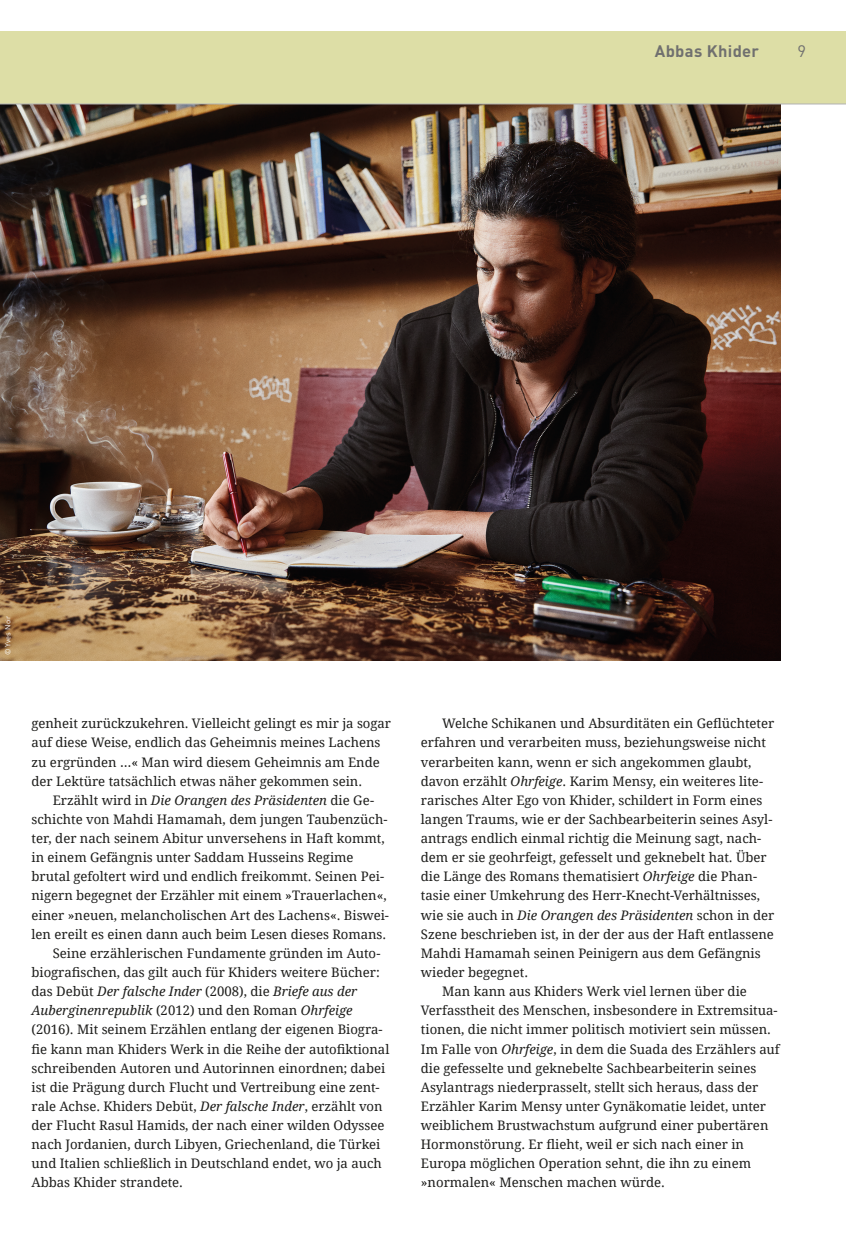
<style>
.page{position:relative;width:846px;height:1258px;background:#fff}
.page>*{position:absolute;margin:0;border:0;box-sizing:border-box;transform-origin:0 0}
.t1{font:700 16.5px "DINOT";letter-spacing:.02em;color:#70706f}
.t2{font:700 16.5px "DINOT";letter-spacing:.02em;color:#646463}
.t3{font:16.5px "DINOT";color:#70706f}
.t4{font:13.2px/19.2px "Droid Serif";color:#1d1d1b}
.t5{font:7.5px "DINOT";color:#fff}
.s1{font-style:italic}
</style>
<div class="page">
<img style="left:0;top:105px;width:780px;height:556px">
<div style="left:0;top:32px;width:845px;height:72px;background:#dddea6"></div>
<hr style="left:0;top:104px;width:845px;height:1px;background:#b2b2b2">
<p class="t1" style="left:654px;top:40px;width:106px">Abbas Khider</p>
<p class="t3" style="left:797px;top:40px;width:10px">9</p>
<p class="t2" style="left:689px;top:40px;width:72px">Georgi n</p>
<p class="t5" style="left:3px;top:655px;width:41px;rotate:-90deg">© Yves Noir</p>
<p class="t4" style="left:31px;top:714px;width:361px">genheit zurückzukehren. Vielleicht gelingt es mir ja sogar auf diese Weise, endlich das Geheimnis meines Lachens zu ergründen …« Man wird diesem Geheimnis am Ende der Lektüre tatsächlich etwas näher gekommen sein.</p>
<p class="t4" style="left:31px;top:790px;width:359px;text-indent:21px">Erzählt wird in <span class="s1">Die Orangen des Präsidenten</span> die Ge&shy;schichte von Mahdi Hamamah, dem jungen Taubenzüch&shy;ter, der nach seinem Abitur unversehens in Haft kommt, in einem Gefängnis unter Saddam Husseins Regime brutal gefoltert wird und endlich freikommt. Seinen Pei&shy;nigern begegnet der Erzähler mit einem »Trauerlachen«, einer »neuen, melancholischen Art des Lachens«. Biswei&shy;len ereilt es einen dann auch beim Lesen dieses Romans.</p>
<p class="t4" style="left:31px;top:944px;width:359px;text-indent:21px">Seine erzählerischen Fundamente gründen im Auto&shy;biografischen, das gilt auch für Khiders weitere Bücher: das Debüt <span class="s1">Der falsche Inder</span> (2008), die <span class="s1">Briefe aus der Auberginenrepublik</span> (2012) und den Roman <span class="s1">Ohrfeige </span>(2016). Mit seinem Erzählen entlang der eigenen Biogra&shy;fie kann man Khiders Werk in die Reihe der autofiktional schreibenden Autoren und Autorinnen einordnen; dabei ist die Prägung durch Flucht und Vertreibung eine zent&shy;rale Achse. Khiders Debüt, <span class="s1">Der falsche Inder</span>, erzählt von der Flucht Rasul Hamids, der nach einer wilden Odyssee nach Jordanien, durch Libyen, Griechenland, die Türkei und Italien schließlich in Deutschland endet, wo ja auch Abbas Khider strandete.</p>
<p class="t4" style="left:421px;top:714px;width:355px;text-indent:21px">Welche Schikanen und Absurditäten ein Geflüchteter erfahren und verarbeiten muss, beziehungsweise nicht verarbeiten kann, wenn er sich angekommen glaubt, davon erzählt <span class="s1">Ohrfeige</span>. Karim Mensy, ein weiteres lite&shy;rarisches Alter Ego von Khider, schildert in Form eines langen Traums, wie er der Sachbearbeiterin seines Asyl&shy;antrags endlich einmal richtig die Meinung sagt, nach&shy;dem er sie geohrfeigt, gefesselt und geknebelt hat. Über die Länge des Romans thematisiert <span class="s1">Ohrfeige</span> die Phan&shy;tasie einer Umkehrung des Herr-Knecht-Verhältnisses, wie sie auch in <span class="s1">Die Orangen des Präsidenten</span> schon in der Szene beschrieben ist, in der der aus der Haft entlassene Mahdi Hamamah seinen Peinigern aus dem Gefängnis wieder begegnet.</p>
<p class="t4" style="left:421px;top:982px;width:360px;text-indent:21px">Man kann aus Khiders Werk viel lernen über die Verfasstheit des Menschen, insbesondere in Extremsitua&shy;tionen, die nicht immer politisch motiviert sein müssen.<br>Im Falle von <span class="s1">Ohrfeige</span>, in dem die Suada des Erzählers auf die gefesselte und geknebelte Sachbearbeiterin seines Asylantrags niederprasselt, stellt sich heraus, dass der Erzähler Karim Mensy unter Gynäkomatie leidet, unter weiblichem Brustwachstum aufgrund einer pubertären Hormonstörung. Er flieht, weil er sich nach einer in Europa möglichen Operation sehnt, die ihn zu einem »normalen« Menschen machen würde.</p>
</div>
